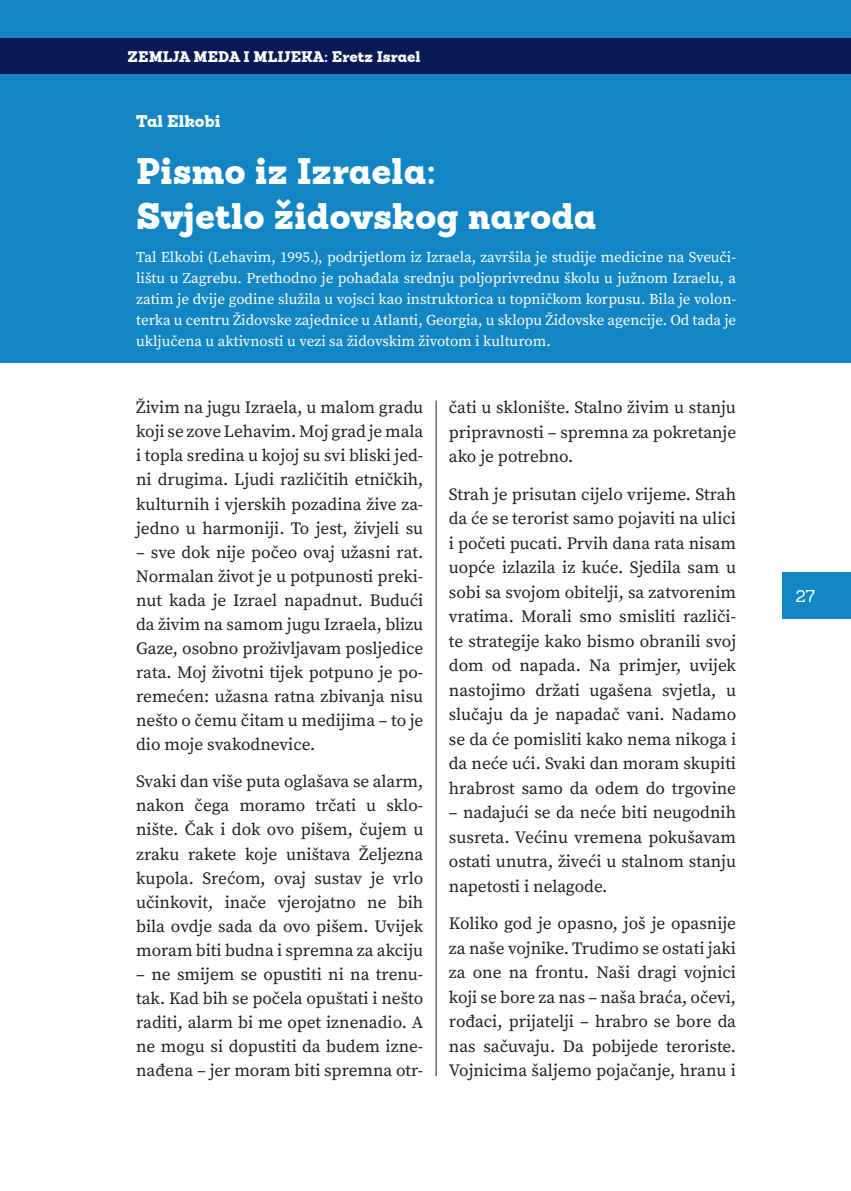
<style>
.page{position:relative;width:851px;height:1191px;background:#fff}
.page>*{position:absolute;margin:0;border:0;box-sizing:border-box;transform-origin:0 0}
.t1{font:900 36px/45px "Sanchez W03";color:#fff}
.t2{font:17.25px/24.2px "Source Serif Pro";color:#231f20;text-align:justify}
.t3{font:900 16.5px "Sanchez W03";color:#fff}
.t4{font:16.5px "Sanchez";color:#fff}
.t5{font:15px/21px "Source Serif Pro";color:#fff;text-align:justify}
.t6{font:900 15px "Sanchez W03";color:#fff}
</style>
<div class="page">
<div style="left:782px;top:572px;width:68px;height:47px;background:#1286c4"></div>
<hr style="left:436px;top:400px;width:1px;height:676px;background:#231f20">
<div style="left:0;top:0;width:850px;height:362px;background:#1286c4"></div>
<div style="left:0;top:38px;width:850px;height:36px;background:#091956"></div>
<p class="t6" style="left:128px;top:45px;width:294px">ZEMLJA MEDA I MLIJEKA: Eretz Israel</p>
<p class="t3" style="left:136px;top:109px;width:86px">Tal Elkobi</p>
<h1 class="t1" style="left:136px;top:149px;width:462px">Pismo iz Izraela:<br>Svjetlo židovskog naroda</h1>
<p class="t5" style="left:136px;top:247px;width:601px">Tal Elkobi (Lehavim, 1995.), podrijetlom iz Izraela, završila je studije medicine na Sveuči&shy;lištu u Zagrebu. Prethodno je pohađala srednju poljoprivrednu školu u južnom Izraelu, a zatim je dvije godine služila u vojsci kao instruktorica u topničkom korpusu. Bila je volon&shy;terka u centru Židovske zajednice u Atlanti, Georgia, u sklopu Židovske agencije. Od tada je uključena u aktivnosti u vezi sa židovskim životom i kulturom.</p>
<p class="t2" style="left:136px;top:396px;width:289px">Živim na jugu Izraela, u malom gradu koji se zove Lehavim. Moj grad je mala i topla sredina u kojoj su svi bliski jed&shy;ni drugima. Ljudi različitih etničkih, kulturnih i vjerskih pozadina žive za&shy;jedno u harmoniji. To jest, živjeli su</p>
<p class="t2" style="left:136px;top:540px;width:289px">– sve dok nije počeo ovaj užasni rat.<br>Normalan život je u potpunosti preki&shy;nut kada je Izrael napadnut. Budući da živim na samom jugu Izraela, blizu Gaze, osobno proživljavam posljedice rata. Moj životni tijek potpuno je po&shy;remećen: užasna ratna zbivanja nisu nešto o čemu čitam u medijima – to je dio moje svakodnevice.</p>
<p class="t2" style="left:136px;top:770px;width:289px">Svaki dan više puta oglašava se alarm, nakon čega moramo trčati u sklo&shy;nište. Čak i dok ovo pišem, čujem u zraku rakete koje uništava Željezna kupola. Srećom, ovaj sustav je vrlo učinkovit, inače vjerojatno ne bih bila ovdje sada da ovo pišem. Uvijek moram biti budna i spremna za akciju</p>
<p class="t2" style="left:136px;top:962px;width:289px">– ne smijem se opustiti ni na trenu&shy;tak. Kad bih se počela opuštati i nešto raditi, alarm bi me opet iznenadio. A ne mogu si dopustiti da budem izne&shy;nađena – jer moram biti spremna otr-</p>
<p class="t2" style="left:449px;top:396px;width:289px">čati u sklonište. Stalno živim u stanju pripravnosti – spremna za pokretanje ako je potrebno.</p>
<p class="t2" style="left:449px;top:482px;width:289px">Strah je prisutan cijelo vrijeme. Strah da će se terorist samo pojaviti na ulici i početi pucati. Prvih dana rata nisam uopće izlazila iz kuće. Sjedila sam u sobi sa svojom obitelji, sa zatvorenim vratima. Morali smo smisliti različi&shy;te strategije kako bismo obranili svoj dom od napada. Na primjer, uvijek nastojimo držati ugašena svjetla, u slučaju da je napadač vani. Nadamo se da će pomisliti kako nema nikoga i da neće ući. Svaki dan moram skupiti hrabrost samo da odem do trgovine</p>
<p class="t2" style="left:449px;top:801px;width:289px">– nadajući se da neće biti neugodnih susreta. Većinu vremena pokušavam ostati unutra, živeći u stalnom stanju napetosti i nelagode.</p>
<p class="t2" style="left:449px;top:912px;width:289px">Koliko god je opasno, još je opasnije za naše vojnike. Trudimo se ostati jaki za one na frontu. Naši dragi vojnici koji se bore za nas – naša braća, očevi, rođaci, prijatelji – hrabro se bore da nas sačuvaju. Da pobijede teroriste.<br>Vojnicima šaljemo pojačanje, hranu i</p>
<p class="t4" style="left:795px;top:585px;width:21px">27</p>
</div>
